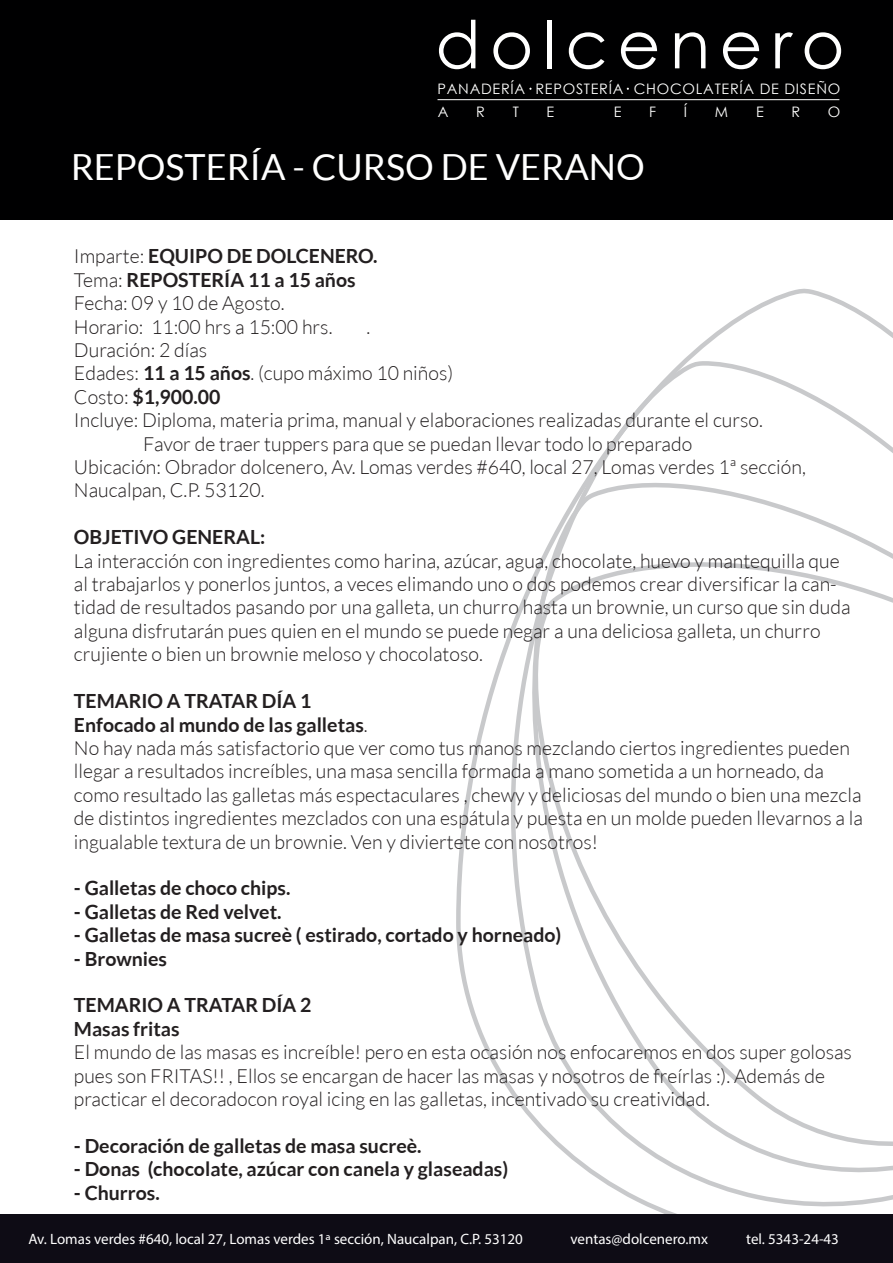
<style>
.page{position:relative;width:893px;height:1263px;background:#fff}
.page>*{position:absolute;margin:0;border:0;box-sizing:border-box;transform-origin:0 0}
.t1{font:66px "Century Gothic";letter-spacing:.145em;color:#fff}
.t2{font:36px "Lato";color:#fff}
.t3{font:300 19.5px/23.4px "Lato";color:#231f20}
.t4{font:700 19.5px/23.4px "Lato";color:#231f20}
.t5{font:15px "Myriad Pro";color:#fff}
.t6{font:14.4px "Century Gothic";letter-spacing:.05em;color:#fff}
.s1{font-weight:700}
.s2{font-weight:300}
</style>
<div class="page">
<svg style="left:456px;top:288px;width:437px;height:926px"></svg>
<svg style="left:481px;top:359px;width:412px;height:854px"></svg>
<svg style="left:531px;top:533px;width:362px;height:624px"></svg>
<div style="left:0;top:0;width:893px;height:219px;background:#000001"></div>
<div style="left:0;top:1214px;width:893px;height:49px;background:#0e0c15"></div>
<hr style="left:437px;top:99px;width:402px;height:1px;background:#fff">
<h1 class="t1" style="left:435px;top:-2px;width:411px">dolcenero</h1>
<p class="t6" style="left:438px;top:101px;width:12px">A</p>
<p class="t6" style="left:476px;top:101px;width:10px">R</p>
<p class="t6" style="left:513px;top:101px;width:8px">T</p>
<p class="t6" style="left:547px;top:101px;width:9px">E</p>
<p class="t6" style="left:614px;top:101px;width:9px">E</p>
<p class="t6" style="left:649px;top:101px;width:9px">F</p>
<p class="t6" style="left:684px;top:101px;width:5px">Í</p>
<p class="t6" style="left:715px;top:101px;width:15px">M</p>
<p class="t6" style="left:756px;top:101px;width:9px">E</p>
<p class="t6" style="left:791px;top:101px;width:10px">R</p>
<p class="t6" style="left:828px;top:101px;width:14px">O</p>
<h2 class="t2" style="left:71px;top:147px;width:576px">REPOSTERÍA - CURSO DE VERANO</h2>
<p class="t6" style="left:437px;top:79px;width:404px">PANADERÍA REPOSTERÍA CHOCOLATERÍA DE DISEÑO</p>
<p class="t3" style="left:74px;top:245px;width:305px">Imparte: <span class="s1">EQUIPO DE DOLCENERO.<br></span>Tema: <span class="s1">REPOSTERÍA 11 a 15 años<br></span>Fecha: 09 y 10 de Agosto.<br>Horario: 11:00 hrs a 15:00 hrs.</p>
<p class="t3" style="left:366px;top:315px;width:5px">.</p>
<p class="t3" style="left:74px;top:338px;width:135px">Duración: 2 días</p>
<p class="t3" style="left:74px;top:362px;width:381px">Edades: <span class="s1">11 a 15 años</span>. (cupo máximo 10 niños)</p>
<p class="t4" style="left:74px;top:385px;width:148px"><span class="s2">Costo:</span> $1,900.00</p>
<p class="t3" style="left:74px;top:409px;width:690px">Incluye: Diploma, materia prima, manual y elaboraciones realizadas durante el curso.</p>
<p class="t3" style="left:143px;top:432px;width:551px">Favor de traer tuppers para que se puedan llevar todo lo preparado</p>
<p class="t3" style="left:74px;top:455px;width:733px">Ubicación: Obrador dolcenero, Av. Lomas verdes #640, local 27, Lomas verdes 1ª sección,</p>
<p class="t3" style="left:74px;top:479px;width:192px">Naucalpan, C.P. 53120.</p>
<p class="t4" style="left:74px;top:525px;width:193px">OBJETIVO GENERAL:</p>
<p class="t3" style="left:74px;top:549px;width:778px">La interacción con ingredientes como harina, azúcar, agua, chocolate, huevo y mantequilla que al trabajarlos y ponerlos juntos, a veces elimando uno o dos podemos crear diversificar la can&shy;tidad de resultados pasando por una galleta, un churro hasta un brownie, un curso que sin duda alguna disfrutarán pues quien en el mundo se puede negar a una deliciosa galleta, un churro crujiente o bien un brownie meloso y chocolatoso.</p>
<p class="t3" style="left:74px;top:689px;width:790px"><span class="s1">TEMARIO A TRATAR DÍA 1<br>Enfocado al mundo de las galletas</span>.<br>No hay nada más satisfactorio que ver como tus manos mezclando ciertos ingredientes pueden llegar a resultados increíbles, una masa sencilla formada a mano sometida a un horneado, da como resultado las galletas más espectaculares , chewy y deliciosas del mundo o bien una mezcla de distintos ingredientes mezclados con una espátula y puesta en un molde pueden llevarnos a la ingualable textura de un brownie. Ven y diviertete con nosotros!</p>
<p class="t4" style="left:74px;top:876px;width:218px">- Galletas de choco chips.</p>
<p class="t4" style="left:74px;top:900px;width:209px">- Galletas de Red velvet.</p>
<p class="t4" style="left:74px;top:923px;width:489px">- Galletas de masa sucreè ( estirado, cortado y horneado)</p>
<p class="t4" style="left:74px;top:946px;width:95px">- Brownies</p>
<p class="t4" style="left:74px;top:993px;width:239px">TEMARIO A TRATAR DÍA 2<br>Masas fritas</p>
<p class="t3" style="left:74px;top:1040px;width:780px">El mundo de las masas es increíble! pero en esta ocasión nos enfocaremos en dos super golosas pues son FRITAS!! , Ellos se encargan de hacer las masas y nosotros de freírlas :). Además de practicar el decoradocon royal icing en las galletas, incentivado su creatividad.</p>
<p class="t4" style="left:74px;top:1134px;width:349px">- Decoración de galletas de masa sucreè.</p>
<p class="t4" style="left:74px;top:1157px;width:436px">- Donas (chocolate, azúcar con canela y glaseadas)</p>
<p class="t4" style="left:74px;top:1180px;width:87px">- Churros.</p>
<p class="t5" style="left:28px;top:1230px;width:496px">Av. Lomas verdes #640, local 27, Lomas verdes 1ª sección, Naucalpan, C.P. 53120</p>
<p class="t5" style="left:571px;top:1230px;width:139px">ventas@dolcenero.mx</p>
<p class="t5" style="left:746px;top:1230px;width:94px">tel. 5343-24-43</p>
</div>
